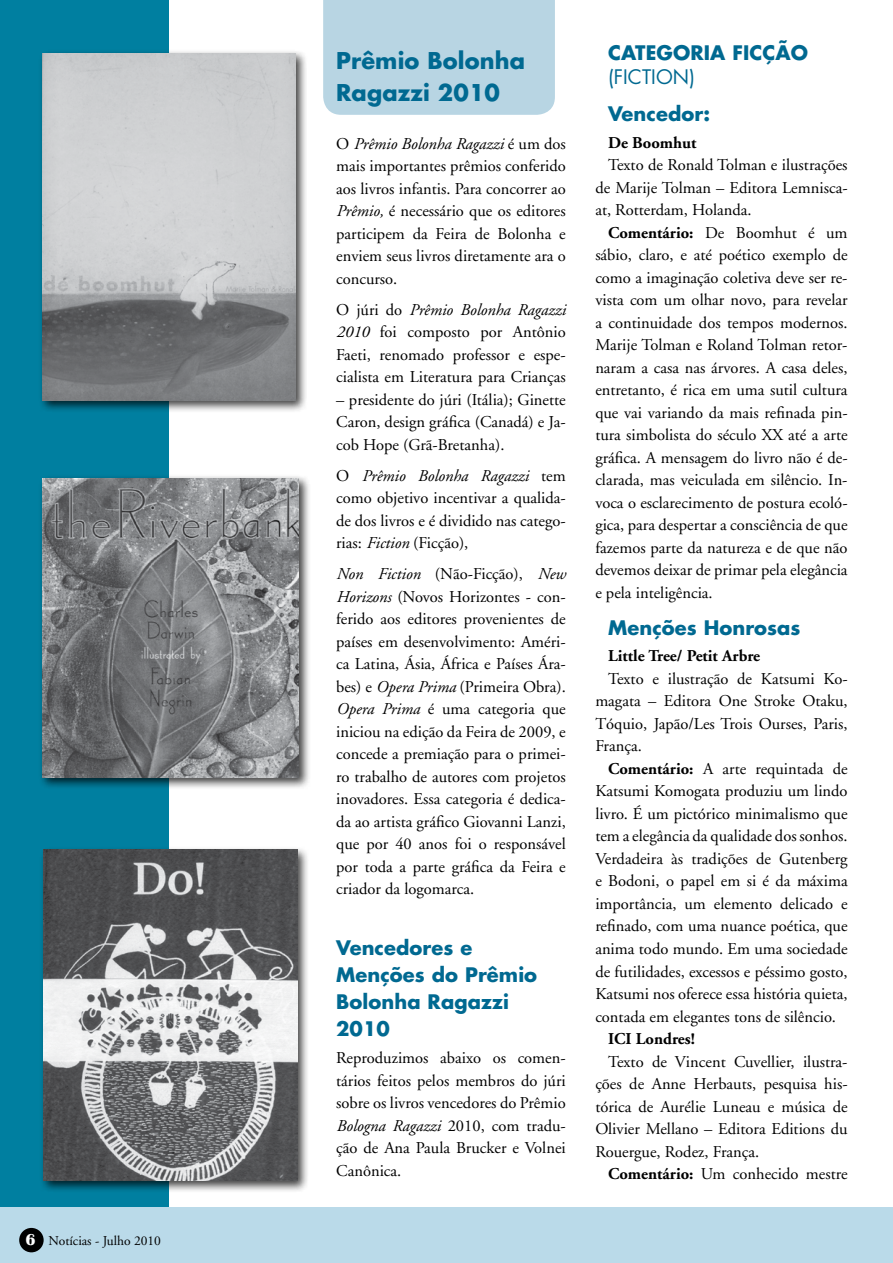
<style>
.page{position:relative;width:893px;height:1263px;background:#fff}
.page>*{position:absolute;margin:0;border:0;box-sizing:border-box;transform-origin:0 0}
.t1{font:700 22.5px/31.5px "Futura";letter-spacing:.005em;color:#006991}
.t2{font:700 19.5px/27px "Futura";letter-spacing:.005em;color:#006991}
.t3{font:19.5px "Futura";letter-spacing:.005em;color:#006991}
.t4{font:16.5px/22.5px "Adobe Garamond";color:#000;text-align:justify}
.t5{font:700 16.5px "Adobe Garamond";color:#000}
.t6{font:13.5px "Adobe Garamond";color:#000}
.s1{font-family:"Britannic";font-weight:700;font-size:16.5px;color:#fff}
.s2{font-style:italic}
.s3{font-weight:700}
</style>
<div class="page">
<div style="left:323px;top:0;width:232px;height:115px;background:#b8d5e3"></div>
<div style="left:0;top:0;width:169px;height:1234px;background:#007fa0"></div>
<div style="left:0;top:1208px;width:893px;height:55px;background:#badae9"></div>
<div style="left:19px;top:1228px;width:25px;height:24px;background:#000;border-radius:50%"></div>
<div style="left:38px;top:49px;width:270px;height:364px;background:#000;opacity:.75"></div>
<img style="left:42px;top:53px;width:254px;height:347px">
<div style="left:38px;top:474px;width:273px;height:316px;background:#000;opacity:.75"></div>
<img style="left:42px;top:478px;width:256px;height:299px">
<div style="left:40px;top:846px;width:269px;height:347px;background:#000;opacity:.75"></div>
<img style="left:44px;top:850px;width:253px;height:331px">
<p class="t6" style="left:25px;top:1234px;width:137px"><span class="s1">6</span> Notícias - Julho 2010</p>
<h1 class="t1" style="left:336px;top:44px;width:190px">Prêmio Bolonha<br>Ragazzi 2010</h1>
<p class="t4" style="left:336px;top:133px;width:231px">O <span class="s2">Prêmio Bolonha Ragazzi</span> é um dos mais importantes prêmios conferido aos livros infantis. Para concorrer ao <span class="s2">Prêmio,</span> é necessário que os editores participem da Feira de Bolonha e enviem seus livros diretamente ara o concurso.</p>
<p class="t4" style="left:336px;top:299px;width:231px">O júri do <span class="s2">Prêmio Bolonha Ragazzi 2010</span> foi composto por Antônio Faeti, renomado professor e espe&shy;cialista em Literatura para Crianças</p>
<p class="t4" style="left:336px;top:389px;width:231px">– presidente do júri (Itália); Ginette Caron, design gráfica (Canadá) e Ja&shy;cob Hope (Grã-Bretanha).</p>
<p class="t4" style="left:336px;top:465px;width:231px">O <span class="s2">Prêmio Bolonha Ragazzi</span> tem como objetivo incentivar a qualida&shy;de dos livros e é dividido nas catego&shy;rias: <span class="s2">Fiction</span> (Ficção),</p>
<p class="t4" style="left:336px;top:563px;width:231px"><span class="s2">Non Fiction</span> (Não-Ficção), <span class="s2">New Horizons</span> (Novos Horizontes - con&shy;ferido aos editores provenientes de países em desenvolvimento: Améri&shy;ca Latina, Ásia, África e Países Ára&shy;bes) e <span class="s2">Opera Prima</span> (Primeira Obra).<br><span class="s2">Opera Prima</span> é uma categoria que iniciou na edição da Feira de 2009, e concede a premiação para o primei&shy;ro trabalho de autores com projetos inovadores. Essa categoria é dedica&shy;da ao artista gráfico Giovanni Lanzi, que por 40 anos foi o responsável por toda a parte gráfica da Feira e criador da logomarca.</p>
<p class="t2" style="left:336px;top:934px;width:203px">Vencedores e<br>Menções do Prêmio<br>Bolonha Ragazzi<br>2010</p>
<p class="t4" style="left:336px;top:1047px;width:231px">Reproduzimos abaixo os comen&shy;tários feitos pelos membros do júri sobre os livros vencedores do Prêmio <span class="s2">Bologna Ragazzi</span> 2010, com tradu&shy;ção de Ana Paula Brucker e Volnei Canônica.</p>
<p class="t2" style="left:608px;top:39px;width:201px">CATEGORIA FICÇÃO</p>
<p class="t3" style="left:608px;top:64px;width:88px">(FICTION)</p>
<p class="t2" style="left:608px;top:100px;width:104px">Vencedor:</p>
<p class="t5" style="left:608px;top:134px;width:90px">De Boomhut</p>
<p class="t4" style="left:595px;top:154px;width:254px;text-indent:13px">Texto de Ronald Tolman e ilustrações de Marije Tolman – Editora Lemnisca&shy;at, Rotterdam, Holanda.</p>
<p class="t4" style="left:595px;top:222px;width:254px;text-indent:13px"><span class="s3">Comentário:</span> De Boomhut é um sábio, claro, e até poético exemplo de como a imaginação coletiva deve ser re&shy;vista com um olhar novo, para revelar a continuidade dos tempos modernos.<br>Marije Tolman e Roland Tolman retor&shy;naram a casa nas árvores. A casa deles, entretanto, é rica em uma sutil cultura que vai variando da mais refinada pin&shy;tura simbolista do século XX até a arte gráfica. A mensagem do livro não é de&shy;clarada, mas veiculada em silêncio. In&shy;voca o esclarecimento de postura ecoló&shy;gica, para despertar a consciência de que fazemos parte da natureza e de que não devemos deixar de primar pela elegância e pela inteligência.</p>
<p class="t2" style="left:608px;top:613px;width:194px">Menções Honrosas</p>
<p class="t5" style="left:608px;top:647px;width:154px">Little Tree/ Petit Arbre</p>
<p class="t4" style="left:595px;top:668px;width:254px;text-indent:13px">Texto e ilustração de Katsumi Ko&shy;magata – Editora One Stroke Otaku, Tóquio, Japão/Les Trois Ourses, Paris, França.</p>
<p class="t4" style="left:595px;top:758px;width:254px;text-indent:13px"><span class="s3">Comentário:</span> A arte requintada de Katsumi Komogata produziu um lindo livro. É um pictórico minimalismo que tem a elegância da qualidade dos sonhos.<br>Verdadeira às tradições de Gutenberg e Bodoni, o papel em si é da máxima importância, um elemento delicado e refinado, com uma nuance poética, que anima todo mundo. Em uma sociedade de futilidades, excessos e péssimo gosto, Katsumi nos oferece essa história quieta, contada em elegantes tons de silêncio.</p>
<p class="t5" style="left:608px;top:1030px;width:88px">ICI Londres!</p>
<p class="t4" style="left:595px;top:1050px;width:254px;text-indent:13px">Texto de Vincent Cuvellier, ilustra&shy;ções de Anne Herbauts, pesquisa his&shy;tórica de Aurélie Luneau e música de Olivier Mellano – Editora Editions du Rouergue, Rodez, França.</p>
<p class="t4" style="left:608px;top:1163px;width:241px"><span class="s3">Comentário:</span> Um conhecido mestre</p>
</div>
